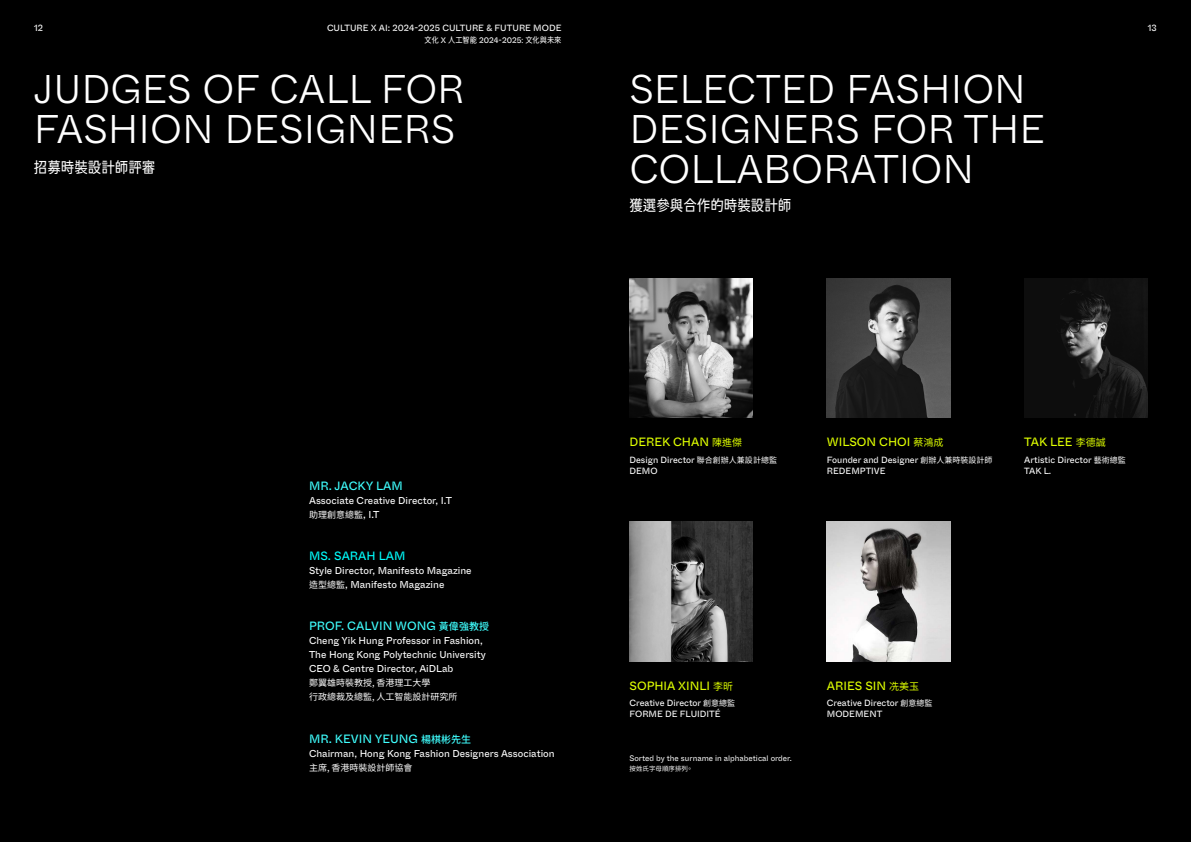
<style>
.page{position:relative;width:1191px;height:842px;background:#fff}
.page>*{position:absolute;margin:0;border:0;box-sizing:border-box;transform-origin:0 0}
.t1{font:300 40px/40px "ABC Whyte Inktrap Edu";color:#fff}
.t2{font:condensed 15px "Glow Sans TC";color:#fff}
.t3{font:12px "ABC Whyte Inktrap Edu";color:#e0ff00}
.t4{font:12px "ABC Whyte Inktrap Edu";color:#40ffff}
.t5{font:12px "ABC Whyte Inktrap Edu";color:#0ff}
.t6{font:10px/14px "ABC Whyte Inktrap Edu";color:#fff}
.t7{font:9px/11px "ABC Whyte Inktrap Edu";color:#fff}
.t8{font:9px/14px "Noto Sans TC";color:#fff}
.t9{font:8px "ABC Whyte Inktrap Edu";color:#fff}
.t10{font:condensed 8px "Glow Sans TC";color:#fff}
.t11{font:6.5px "Noto Sans TC";color:#fff}
.s1{font-family:"ABC Whyte Inktrap Edu";font-stretch:normal}
.s2{font-family:"ABC Whyte Inktrap Edu";font-size:10px}
.s3{font-family:"Noto Sans TC";font-size:9px}
.s4{font-family:"Noto Sans TC";font-weight:500;font-size:10px}
.s5{font-family:"Noto Sans TC";font-size:10px}
.s6{font-family:"Noto Sans TC";font-size:8px}
</style>
<div class="page">
<div style="left:0;top:0;width:595px;height:842px;background:#000"></div>
<div style="left:595px;top:0;width:596px;height:842px;background:#000"></div>
<img style="left:1024px;top:278px;width:123px;height:140px">
<img style="left:827px;top:522px;width:123px;height:139px">
<img style="left:629px;top:522px;width:124px;height:139px">
<img style="left:629px;top:278px;width:124px;height:140px">
<img style="left:827px;top:278px;width:123px;height:140px">
<p class="t7" style="left:34px;top:23px;width:11px">12</p>
<p class="t7" style="left:327px;top:23px;width:236px">CULTURE X AI: 2024-2025 CULTURE &amp; FUTURE MODE</p>
<p class="t7" style="left:1147px;top:23px;width:11px">13</p>
<p class="t10" style="left:424px;top:35px;width:138px">文化 <span class="s1">X</span> 人工智能 <span class="s1">2024-2025</span>: 文化與未來</p>
<h1 class="t1" style="left:34px;top:69px;width:432px">JUDGES OF CALL FOR<br>FASHION DESIGNERS</h1>
<h2 class="t2" style="left:34px;top:158px;width:123px">招募時裝設計師評審</h2>
<h1 class="t1" style="left:629px;top:69px;width:417px">SELECTED FASHION<br>DESIGNERS FOR THE<br>COLLABORATION</h1>
<h2 class="t2" style="left:629px;top:196px;width:163px">獲選參與合作的時裝設計師</h2>
<p class="t4" style="left:309px;top:478px;width:95px">MR. JACKY LAM</p>
<p class="t6" style="left:309px;top:493px;width:144px">Associate Creative Director, I.T</p>
<p class="t8" style="left:309px;top:508px;width:72px">助理創意總監<span class="s2">, I.T</span></p>
<p class="t5" style="left:309px;top:548px;width:98px">MS. SARAH LAM</p>
<p class="t6" style="left:309px;top:564px;width:164px">Style Director, Manifesto Magazine<span class="s3">造型總監</span>, Manifesto Magazine</p>
<p class="t4" style="left:309px;top:618px;width:181px">PROF. CALVIN WONG <span class="s4">黃偉強教授</span></p>
<p class="t6" style="left:309px;top:634px;width:178px">Cheng Yik Hung Professor in Fashion,<br>The Hong Kong Polytechnic University<br>CEO &amp; Centre Director, AiDLab</p>
<p class="t8" style="left:309px;top:676px;width:150px">鄭翼雄時裝教授, 香港理工大學<br>行政總裁及總監, 人工智能設計研究所</p>
<p class="t4" style="left:309px;top:731px;width:163px">MR. KEVIN YEUNG <span class="s4">楊棋彬先生</span></p>
<p class="t6" style="left:309px;top:746px;width:247px">Chairman, Hong Kong Fashion Designers Association</p>
<p class="t8" style="left:309px;top:761px;width:105px">主席, 香港時裝設計師協會</p>
<p class="t3" style="left:629px;top:434px;width:114px">DEREK CHAN <span class="s5">陳進傑</span></p>
<p class="t7" style="left:629px;top:454px;width:149px">Design Director <span class="s6">聯合創辦人兼設計總監<br></span>DEMO</p>
<p class="t3" style="left:827px;top:434px;width:118px">WILSON CHOI <span class="s5">蔡鴻成</span></p>
<p class="t7" style="left:827px;top:454px;width:167px">Founder and Designer <span class="s6">創辦人兼時裝設計師<br></span>REDEMPTIVE</p>
<p class="t3" style="left:1024px;top:434px;width:83px">TAK LEE <span class="s5">李德誠</span></p>
<p class="t7" style="left:1024px;top:454px;width:103px">Artistic Director <span class="s6">藝術總監<br></span>TAK L.</p>
<p class="t3" style="left:629px;top:677px;width:105px">SOPHIA XINLI <span class="s5">李昕</span></p>
<p class="t7" style="left:629px;top:698px;width:107px">Creative Director <span class="s6">創意總監<br></span>FORME DE FLUIDITÉ</p>
<p class="t9" style="left:629px;top:753px;width:164px">Sorted by the surname in alphabetical order.</p>
<p class="t11" style="left:629px;top:764px;width:65px">按姓氏字母順序排列。</p>
<p class="t3" style="left:827px;top:677px;width:94px">ARIES SIN <span class="s5">冼美玉</span></p>
<p class="t7" style="left:827px;top:698px;width:107px">Creative Director <span class="s6">創意總監<br></span>MODEMENT</p>
</div>
